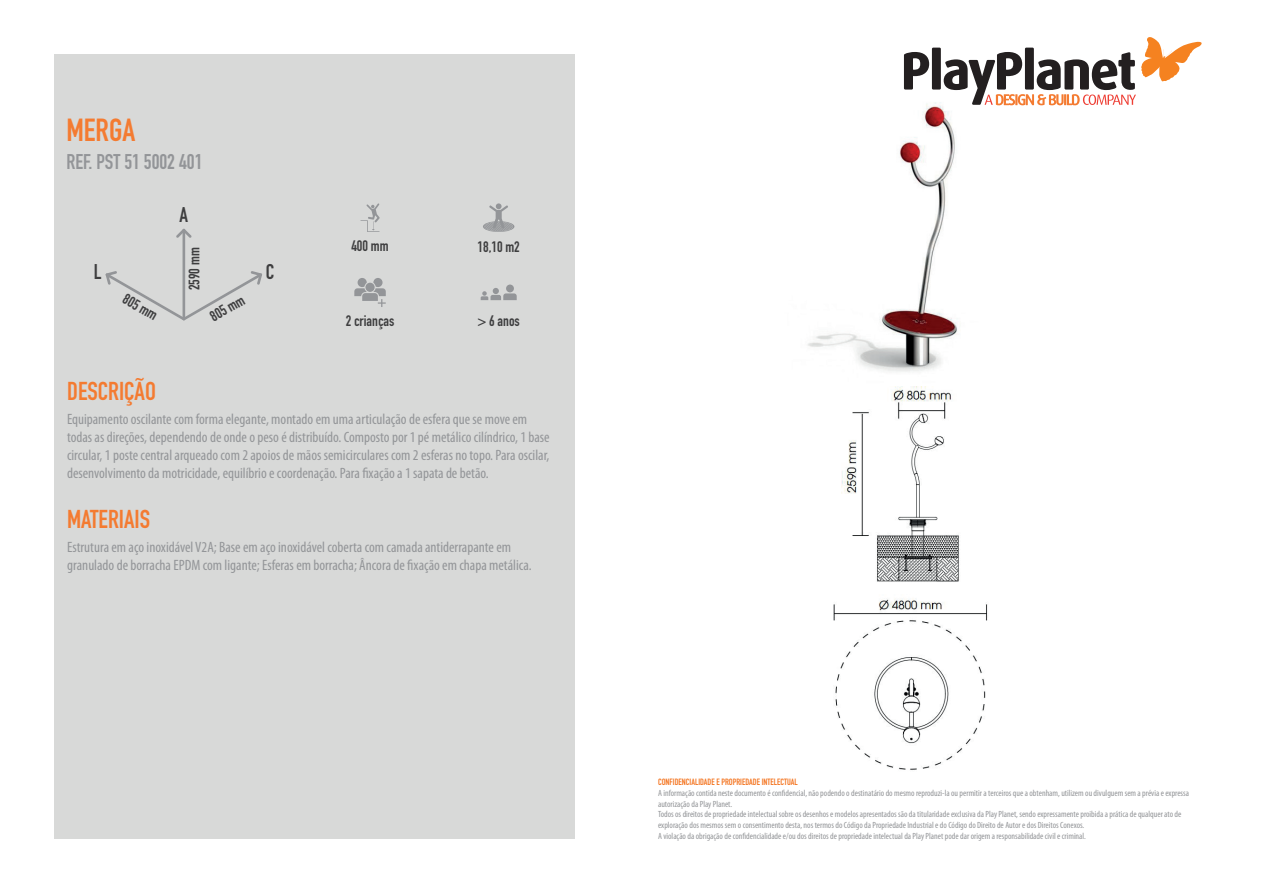
<style>
.page{position:relative;width:1263px;height:893px;background:#fff}
.page>*{position:absolute;margin:0;border:0;box-sizing:border-box;transform-origin:0 0}
.t1{font:31.5px "DIN Engschrift Std";color:#f47b31}
.t2{font:25.5px "DIN Engschrift Std";color:#f47b31}
.t3{font:21px "DIN Engschrift Std";color:#939598}
.t4{font:21px "DIN Engschrift Std";color:#3e3e3f}
.t5{font:condensed 15px/18px "Myriad Pro";color:#939598}
.t6{font:15px "DIN Engschrift Std";color:#3e3e3f}
.t7{font:condensed 9px/10.8px "Myriad Pro";color:#939598}
.t8{font:9px "DIN Engschrift Std";color:#f47521}
</style>
<div class="page">
<div style="left:54px;top:54px;width:520px;height:785px;background:#d8d9d8"></div>
<img style="left:807px;top:78px;width:265px;height:294px">
<img style="left:842px;top:386px;width:117px;height:196px">
<img style="left:833px;top:599px;width:155px;height:171px">
<svg style="left:360px;top:203px;width:20px;height:29px"></svg>
<svg style="left:354px;top:278px;width:32px;height:29px"></svg>
<div style="left:506px;top:285px;width:8px;height:7px;background:#939598;border-radius:50%"></div>
<svg style="left:481px;top:288px;width:36px;height:12px"></svg>
<svg style="left:483px;top:203px;width:32px;height:29px"></svg>
<svg style="left:106px;top:229px;width:156px;height:92px"></svg>
<svg style="left:904px;top:52px;width:25px;height:38px"></svg>
<div style="left:932px;top:48px;width:9px;height:42px;background:#231f20"></div>
<svg style="left:944px;top:38px;width:258px;height:67px"></svg>
<h1 class="t1" style="left:66px;top:112px;width:70px">MERGA</h1>
<h3 class="t3" style="left:66px;top:149px;width:138px">REF. PST 51 5002 401</h3>
<h3 class="t4" style="left:180px;top:202px;width:10px">A</h3>
<h3 class="t6" style="left:185px;top:290px;width:44px;rotate:-90deg">2590 mm</h3>
<h3 class="t4" style="left:94px;top:259px;width:9px">L</h3>
<h3 class="t4" style="left:266px;top:259px;width:10px">C</h3>
<h3 class="t6" style="left:129px;top:290px;width:39px;rotate:30deg">805 mm</h3>
<h2 class="t2" style="left:67px;top:376px;width:90px">DESCRIÇÃO</h2>
<h3 class="t6" style="left:207px;top:310px;width:39px;rotate:-30deg">805 mm</h3>
<h3 class="t6" style="left:351px;top:237px;width:39px">400 mm</h3>
<h3 class="t6" style="left:346px;top:312px;width:50px">2 crianças</h3>
<h3 class="t6" style="left:477px;top:238px;width:44px">18,10 m2</h3>
<h3 class="t6" style="left:477px;top:312px;width:44px">&gt; 6 anos</h3>
<p class="t5" style="left:67px;top:409px;width:484px">Equipamento oscilante com forma elegante, montado em uma articulação de esfera que se move em todas as direções, dependendo de onde o peso é distribuído. Composto por 1 pé metálico cilíndrico, 1 base circular, 1 poste central arqueado com 2 apoios de mãos semicirculares com 2 esferas no topo. Para oscilar, desenvolvimento da motricidade, equilíbrio e coordenação. Para fixação a 1 sapata de betão.</p>
<h2 class="t2" style="left:67px;top:504px;width:85px">MATERIAIS</h2>
<h3 class="t5" style="left:67px;top:537px;width:466px">Estrutura em aço inoxidável V2A; Base em aço inoxidável coberta com camada antiderrapante em granulado de borracha EPDM com ligante; Esferas em borracha; Âncora de fixação em chapa metálica.</h3>
<p class="t8" style="left:658px;top:776px;width:141px">CONFIDENCIALIDADE E PROPRIEDADE INTELECTUAL</p>
<p class="t7" style="left:658px;top:787px;width:532px">A informação contida neste documento é confidencial, não podendo o destinatário do mesmo reproduzi-la ou permitir a terceiros que a obtenham, utilizem ou divulguem sem a prévia e expressa autorização da Play Planet.<br>Todos os direitos de propriedade intelectual sobre os desenhos e modelos apresentados são da titularidade exclusiva da Play Planet, sendo expressamente proibida a prática de qualquer ato de exploração dos mesmos sem o consentimento desta, nos termos do Código da Propriedade Industrial e do Código do Direito de Autor e dos Direitos Conexos.<br>A violação da obrigação de confidencialidade e/ou dos direitos de propriedade intelectual da Play Planet pode dar origem a responsabilidade civil e criminal.</p>
</div>
